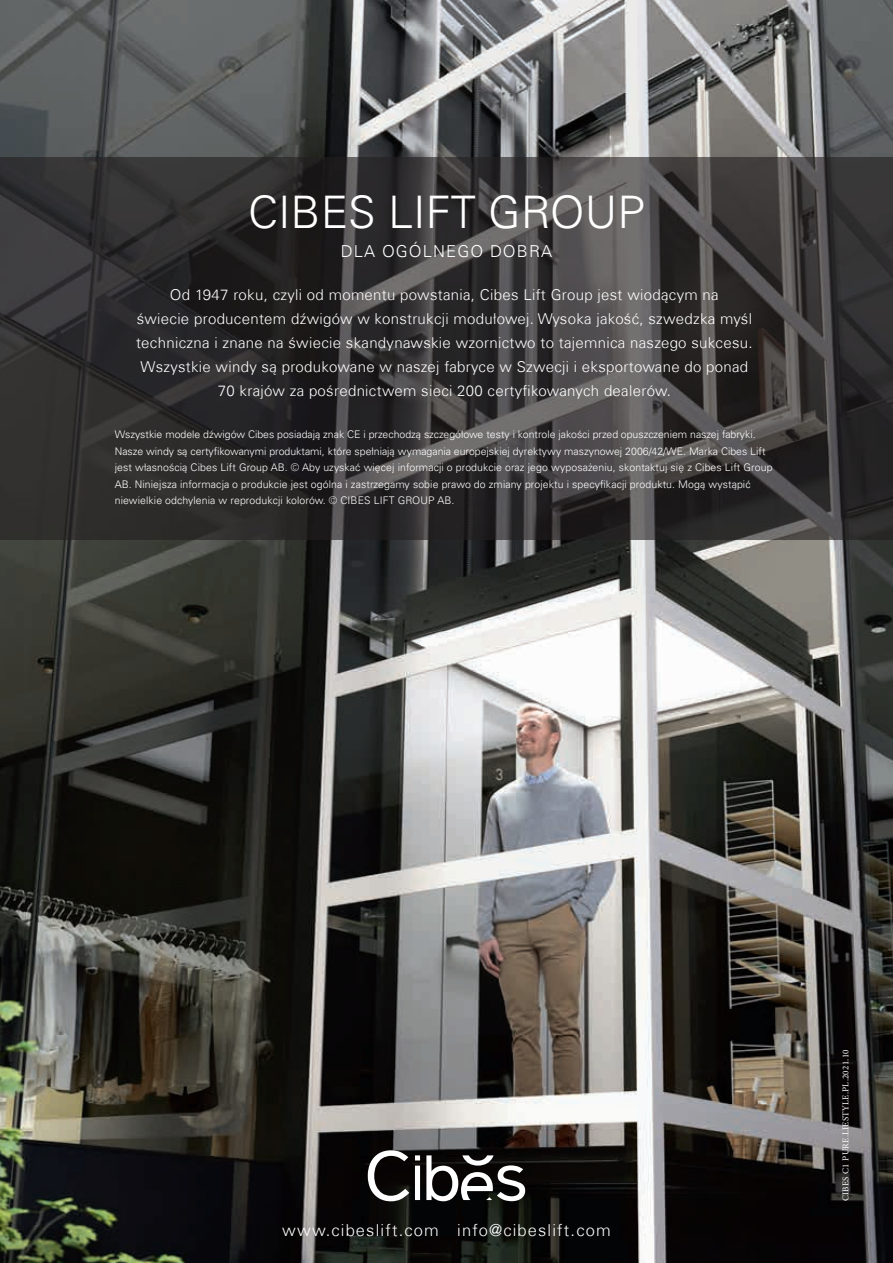
<style>
.page{position:relative;width:893px;height:1263px;background:#fff}
.page>*{position:absolute;margin:0;border:0;box-sizing:border-box;transform-origin:0 0}
.t1{font:300 45px "Univers Com 45";color:#fff}
.t2{font:300 16.5px "Univers Com 45";letter-spacing:.07em;color:#fff}
.t3{font:300 15px/24px "Univers Com 45";letter-spacing:.02em;color:#fff;text-align:center}
.t4{font:300 10.5px/16.5px "Univers LTCYR 45";letter-spacing:.01em;color:#fff}
.t5{font:9px "Minion Pro";letter-spacing:.03em;color:#fff}
</style>
<div class="page">
<img style="left:0;top:0;width:893px;height:1263px">
<svg style="left:415px;top:1155px;width:5px;height:45px"></svg>
<svg style="left:368px;top:1150px;width:41px;height:51px"></svg>
<svg style="left:426px;top:1155px;width:99px;height:46px"></svg>
<svg style="left:0;top:157px;width:893px;height:383px;background:#373536"></svg>
<h1 class="t1" style="left:248px;top:185px;width:398px">CIBES LIFT GROUP</h1>
<h2 class="t2" style="left:341px;top:241px;width:213px">DLA OGÓLNEGO DOBRA</h2>
<p class="t3" style="left:136px;top:283px;width:618px">Od 1947 roku, czyli od momentu powstania, Cibes Lift Group jest wiodącym na<br>świecie producentem dźwigów w konstrukcji modułowej. Wysoka jakość, szwedzka myśl techniczna i znane na świecie skandynawskie wzornictwo to tajemnica naszego sukcesu.<br>Wszystkie windy są produkowane w naszej fabryce w Szwecji i eksportowane do ponad 70 krajów za pośrednictwem sieci 200 certyfikowanych dealerów.</p>
<p class="t4" style="left:115px;top:426px;width:659px">Wszystkie modele dźwigów Cibes posiadają znak CE i przechodzą szczegółowe testy i kontrole jakości przed opuszczeniem naszej fabryki.<br>Nasze windy są certyfikowanymi produktami, które spełniają wymagania europejskiej dyrektywy maszynowej 2006/42/WE. Marka Cibes Lift jest własnością Cibes Lift Group AB. © Aby uzyskać więcej informacji o produkcie oraz jego wyposażeniu, skontaktuj się z Cibes Lift Group AB. Niniejsza informacja o produkcie jest ogólna i zastrzegamy sobie prawo do zmiany projektu i specyfikacji produktu. Mogą wystąpić niewielkie odchylenia w reprodukcji kolorów. © CIBES LIFT GROUP AB.</p>
<h2 class="t2" style="left:282px;top:1220px;width:330px">www.cibeslift.com info@cibeslift.com</h2>
<p class="t5" style="left:840px;top:1201px;width:153px;rotate:-90deg">CIBES C1 PURE.LIESTYLE.PL.2021.10</p>
</div>
